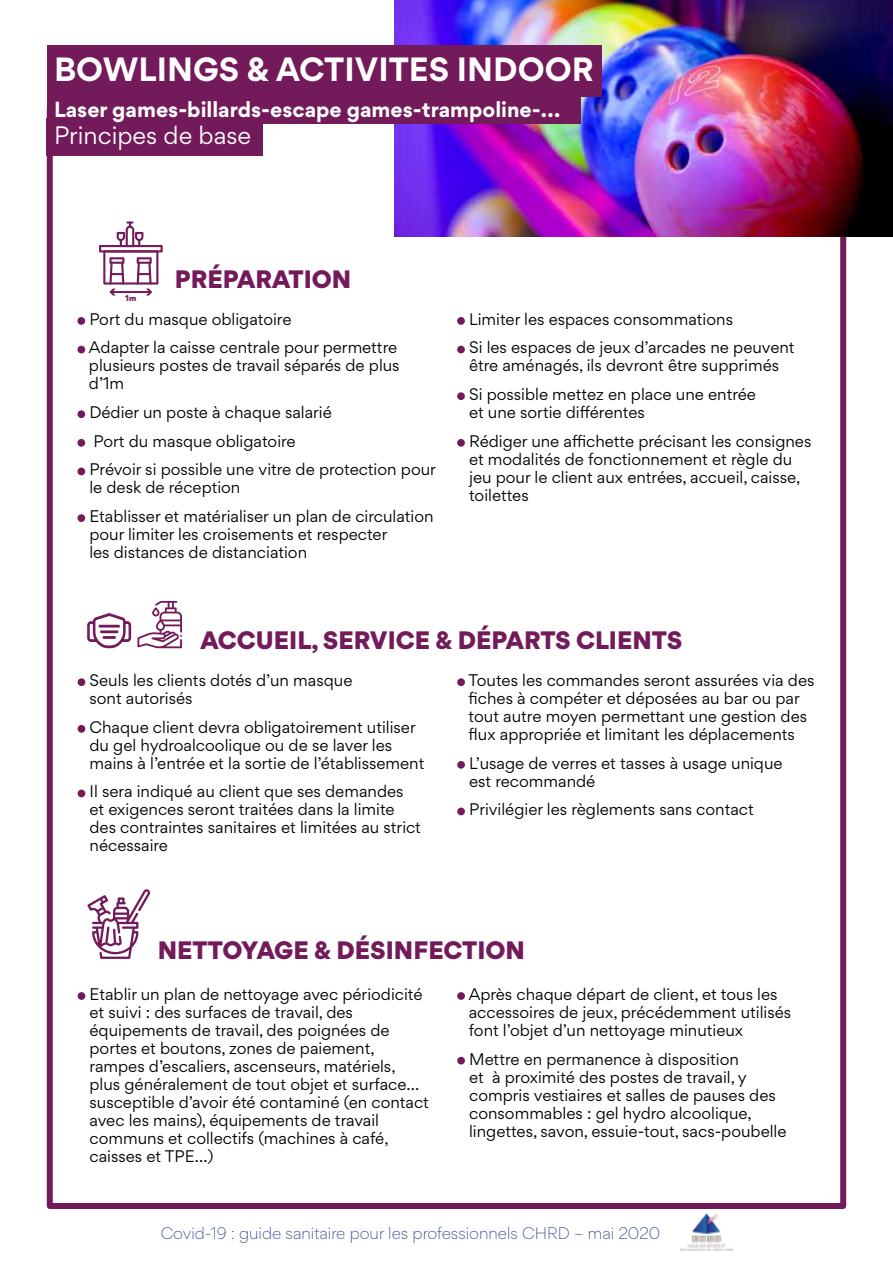
<style>
.page{position:relative;width:893px;height:1263px;background:#fff}
.page>*{position:absolute;margin:0;border:0;box-sizing:border-box;transform-origin:0 0}
.t1{font:700 30px "Gordita";color:#fff}
.t2{font:900 22.5px "Gordita";color:#731b5a}
.t3{font:22.5px "Gordita";color:#fff}
.t4{font:700 19.5px "Gordita";color:#fff}
.t5{font:15px/18px "Gordita";color:#000}
.t6{font:300 15px "Gordita";color:#283583}
.t7{font:900 7.5px "Gordita";color:#731b5a}
</style>
<div class="page">
<img style="left:680px;top:1213px;width:52px;height:37px">
<div style="left:47px;top:105px;width:799px;height:1104px;border:6px solid #731b5a"></div>
<img style="left:395px;top:0;width:498px;height:236px">
<div style="left:78px;top:992px;width:7px;height:8px;background:#731b5a;border-radius:50%"></div>
<div style="left:457px;top:992px;width:8px;height:8px;background:#731b5a;border-radius:50%"></div>
<div style="left:457px;top:1057px;width:8px;height:7px;background:#731b5a;border-radius:50%"></div>
<svg style="left:87px;top:889px;width:63px;height:70px"></svg>
<div style="left:78px;top:678px;width:7px;height:8px;background:#731b5a;border-radius:50%"></div>
<div style="left:78px;top:725px;width:7px;height:8px;background:#731b5a;border-radius:50%"></div>
<div style="left:78px;top:790px;width:7px;height:7px;background:#731b5a;border-radius:50%"></div>
<div style="left:457px;top:678px;width:8px;height:8px;background:#731b5a;border-radius:50%"></div>
<div style="left:457px;top:761px;width:8px;height:8px;background:#731b5a;border-radius:50%"></div>
<div style="left:457px;top:808px;width:8px;height:7px;background:#731b5a;border-radius:50%"></div>
<svg style="left:87px;top:613px;width:44px;height:35px"></svg>
<svg style="left:137px;top:601px;width:45px;height:47px"></svg>
<div style="left:47px;top:45px;width:555px;height:52px;background:#731b5a"></div>
<div style="left:47px;top:86px;width:533px;height:38px;background:#731b5a"></div>
<div style="left:47px;top:118px;width:216px;height:37px;background:#731b5a"></div>
<div style="left:77px;top:317px;width:8px;height:8px;background:#731b5a;border-radius:50%"></div>
<div style="left:77px;top:346px;width:8px;height:7px;background:#731b5a;border-radius:50%"></div>
<div style="left:77px;top:410px;width:8px;height:8px;background:#731b5a;border-radius:50%"></div>
<div style="left:77px;top:439px;width:8px;height:8px;background:#731b5a;border-radius:50%"></div>
<div style="left:77px;top:468px;width:8px;height:7px;background:#731b5a;border-radius:50%"></div>
<div style="left:77px;top:514px;width:8px;height:8px;background:#731b5a;border-radius:50%"></div>
<div style="left:457px;top:317px;width:8px;height:8px;background:#731b5a;border-radius:50%"></div>
<div style="left:457px;top:346px;width:8px;height:7px;background:#731b5a;border-radius:50%"></div>
<div style="left:457px;top:392px;width:8px;height:8px;background:#731b5a;border-radius:50%"></div>
<div style="left:457px;top:439px;width:8px;height:8px;background:#731b5a;border-radius:50%"></div>
<svg style="left:99px;top:221px;width:64px;height:74px"></svg>
<h1 class="t1" style="left:54px;top:45px;width:541px">BOWLINGS &amp; ACTIVITES INDOOR</h1>
<h3 class="t4" style="left:54px;top:93px;width:508px">Laser games-billards-escape games-trampoline-…</h3>
<h2 class="t3" style="left:54px;top:118px;width:199px">Principes de base</h2>
<p class="t7" style="left:125px;top:292px;width:13px">1m</p>
<h2 class="t2" style="left:175px;top:261px;width:178px">PRÉPARATION</h2>
<p class="t5" style="left:89px;top:304px;width:310px;line-height:28.7px">Port du masque obligatoire<br>Adapter la caisse centrale pour permettre</p>
<p class="t5" style="left:89px;top:356px;width:312px">plusieurs postes de travail séparés de plus d’1m</p>
<p class="t5" style="left:89px;top:398px;width:348px;line-height:28.7px">Dédier un poste à chaque salarié<br>Port du masque obligatoire<br>Prévoir si possible une vitre de protection pour</p>
<p class="t5" style="left:89px;top:473px;width:346px;line-height:28.7px">le desk de réception<br>Etablisser et matérialiser un plan de circulation</p>
<p class="t5" style="left:89px;top:525px;width:299px">pour limiter les croisements et respecter les distances de distanciation</p>
<p class="t5" style="left:469px;top:304px;width:327px;line-height:28.7px">Limiter les espaces consommations<br>Si les espaces de jeux d’arcades ne peuvent</p>
<p class="t5" style="left:469px;top:351px;width:312px;line-height:28.7px">être aménagés, ils devront être supprimés<br>Si possible mettez en place une entrée</p>
<p class="t5" style="left:469px;top:398px;width:344px;line-height:28.7px">et une sortie différentes<br>Rédiger une affichette précisant les consignes</p>
<p class="t5" style="left:469px;top:450px;width:333px">et modalités de fonctionnement et règle du jeu pour le client aux entrées, accueil, caisse, toilettes</p>
<h2 class="t2" style="left:200px;top:621px;width:483px">ACCUEIL, SERVICE &amp; DÉPARTS CLIENTS</h2>
<p class="t5" style="left:90px;top:671px;width:264px">Seuls les clients dotés d’un masque sont autorisés</p>
<p class="t5" style="left:90px;top:718px;width:336px">Chaque client devra obligatoirement utiliser du gel hydroalcoolique ou de se laver les mains à l’entrée et la sortie de l’établissement</p>
<p class="t5" style="left:90px;top:782px;width:333px">Il sera indiqué au client que ses demandes et exigences seront traitées dans la limite des contraintes sanitaires et limitées au strict nécessaire</p>
<p class="t5" style="left:469px;top:671px;width:347px">Toutes les commandes seront assurées via des fiches à compéter et déposées au bar ou par tout autre moyen permettant une gestion des flux appropriée et limitant les déplacements</p>
<p class="t5" style="left:469px;top:754px;width:315px">L’usage de verres et tasses à usage unique est recommandé</p>
<p class="t5" style="left:469px;top:800px;width:286px">Privilégier les règlements sans contact</p>
<h2 class="t2" style="left:158px;top:932px;width:369px">NETTOYAGE &amp; DÉSINFECTION</h2>
<p class="t5" style="left:90px;top:985px;width:341px">Etablir un plan de nettoyage avec périodicité et suivi : des surfaces de travail, des équipements de travail, des poignées de portes et boutons, zones de paiement, rampes d’escaliers, ascenseurs, matériels, plus généralement de tout objet et surface… susceptible d’avoir été contaminé (en contact avec les mains), équipements de travail communs et collectifs (machines à café, caisses et TPE…)</p>
<p class="t5" style="left:469px;top:985px;width:324px">Après chaque départ de client, et tous les accessoires de jeux, précédemment utilisés font l’objet d’un nettoyage minutieux</p>
<p class="t5" style="left:469px;top:1049px;width:319px">Mettre en permanence à disposition<br>et à proximité des postes de travail, y compris vestiaires et salles de pauses des consommables : gel hydro alcoolique, lingettes, savon, essuie-tout, sacs-poubelle</p>
<p class="t6" style="left:161px;top:1222px;width:501px">Covid-19 : guide sanitaire pour les professionnels CHRD – mai 2020</p>
</div>
